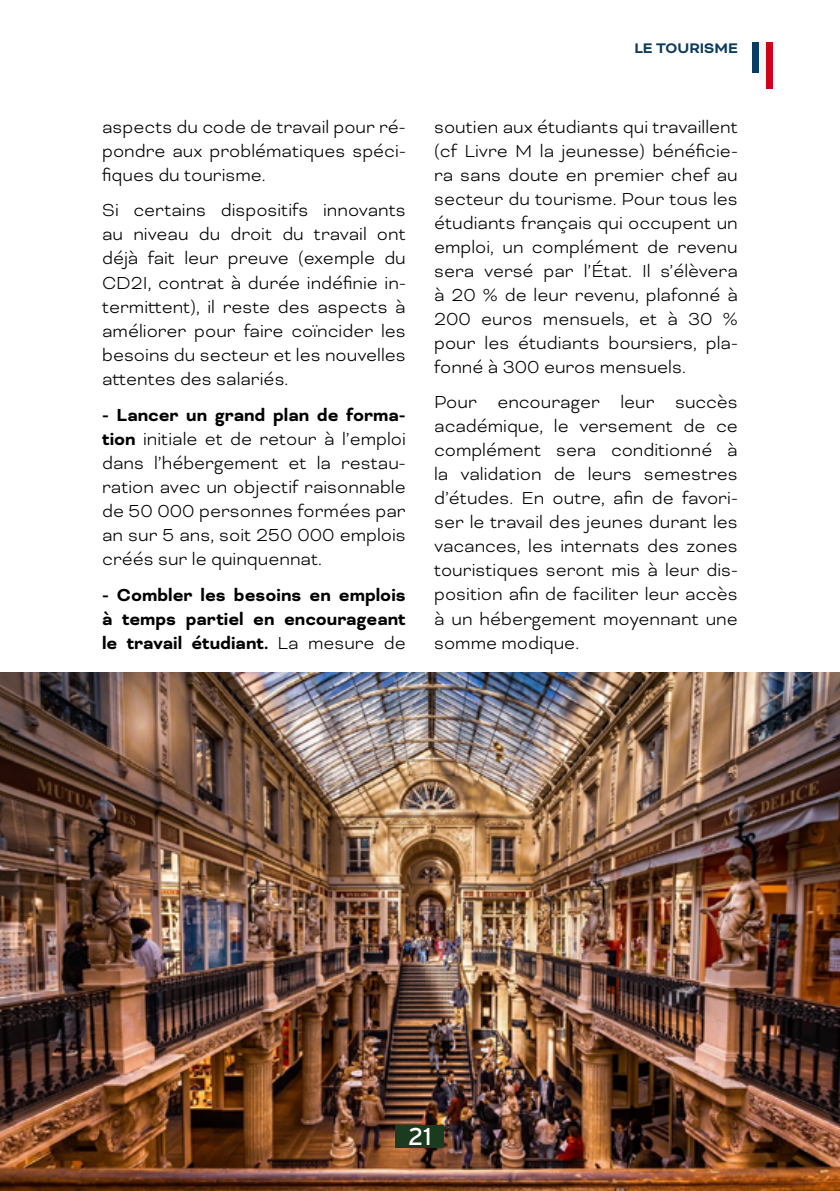
<style>
.page{position:relative;width:840px;height:1191px;background:#fff}
.page>*{position:absolute;margin:0;border:0;box-sizing:border-box;transform-origin:0 0}
.t1{font:24.4px "Interstate";color:#fff}
.t2{font:300 20px/24px "Bicyclette";color:#000;text-align:justify}
.t3{font:700 20px/24.2px "Bicyclette";color:#000;text-align:justify}
.t4{font:700 16px "Bicyclette";color:#0c3a5a}
.s1{font-weight:700}
.s2{font-weight:300}
</style>
<div class="page">
<img style="left:0;top:672px;width:839px;height:519px">
<div style="left:396px;top:1125px;width:48px;height:22px;background:#1b3b1e"></div>
<div style="left:751px;top:42px;width:7px;height:31px;background:#083b66"></div>
<div style="left:758px;top:42px;width:7px;height:38px;background:#f6f6f6"></div>
<div style="left:765px;top:42px;width:7px;height:47px;background:#d1001c"></div>
<p class="t2" style="left:102px;top:114px;width:305px">aspects du code de travail pour ré&shy;pondre aux problématiques spéci&shy;fiques du tourisme.</p>
<p class="t2" style="left:102px;top:198px;width:305px">Si certains dispositifs innovants au niveau du droit du travail ont déjà fait leur preuve (exemple du CD2I, contrat à durée indéfinie in&shy;termittent), il reste des aspects à améliorer pour faire coïncider les besoins du secteur et les nouvelles attentes des salariés.</p>
<p class="t2" style="left:102px;top:402px;width:305px"><span class="s1">- Lancer un grand plan de forma&shy;tion</span> initiale et de retour à l’emploi dans l’hébergement et la restau&shy;ration avec un objectif raisonnable de 50 000 personnes formées par an sur 5 ans, soit 250 000 emplois créés sur le quinquennat.</p>
<p class="t3" style="left:102px;top:583px;width:305px">- Combler les besoins en emplois à temps partiel en encourageant le travail étudiant. <span class="s2">La mesure de</span></p>
<p class="t4" style="left:634px;top:39px;width:105px">LE TOURISME</p>
<p class="t2" style="left:434px;top:114px;width:305px">soutien aux étudiants qui travaillent (cf Livre M la jeunesse) bénéficie&shy;ra sans doute en premier chef au secteur du tourisme. Pour tous les étudiants français qui occupent un emploi, un complément de revenu sera versé par l’État. Il s’élèvera à 20 % de leur revenu, plafonné à 200 euros mensuels, et à 30 % pour les étudiants boursiers, pla&shy;fonné à 300 euros mensuels.</p>
<p class="t2" style="left:434px;top:390px;width:305px">Pour encourager leur succès académique, le versement de ce complément sera conditionné à la validation de leurs semestres d’études. En outre, afin de favori&shy;ser le travail des jeunes durant les vacances, les internats des zones touristiques seront mis à leur dis&shy;position afin de faciliter leur accès à un hébergement moyennant une somme modique.</p>
<p class="t1" style="left:408px;top:1122px;width:25px">21</p>
</div>
